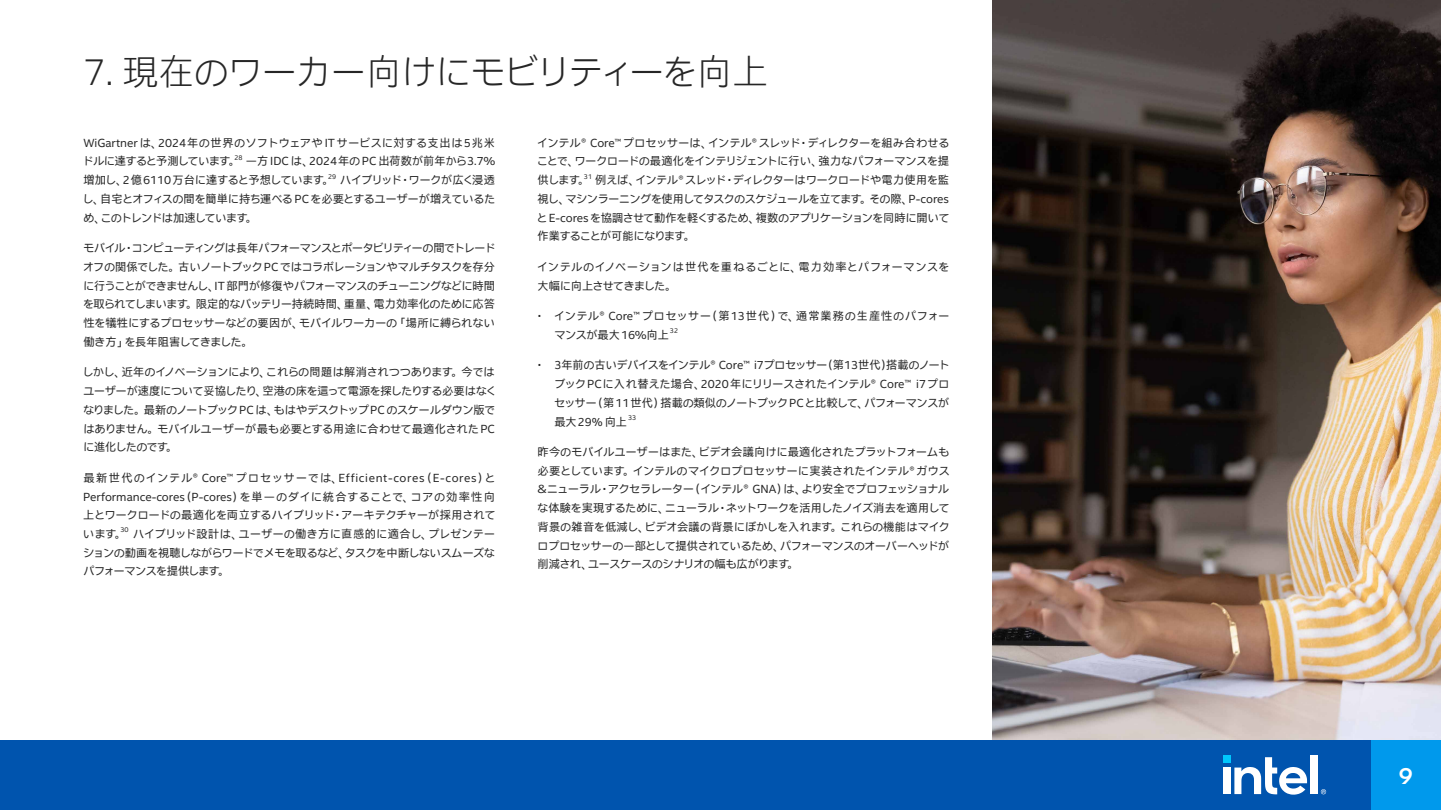
<style>
.page{position:relative;width:1441px;height:810px;background:#fff}
.page>*{position:absolute;margin:0;border:0;box-sizing:border-box;transform-origin:0 0}
.t1{font:300 36px "Intel Clear Jpn Prop";color:#262626}
.t2{font:500 22.5px "Intel One Display";color:#fff}
.t3{font:11.25px/18.8px "Intel Clear Jpn Prop";letter-spacing:.015em;color:#262626;text-align:justify}
.t4{font:11.25px/18.8px "Intel Clear Jpn Prop";letter-spacing:.065em;color:#262626}
.t5{font:11.25px/18.8px "Intel Clear Jpn Prop";letter-spacing:.09em;color:#262626}
.t6{font:11.25px/18.8px "Intel Clear Jpn Prop";letter-spacing:.095em;color:#262626}
.t7{font:6.52px "Intel Clear Jpn Prop";color:#262626}
</style>
<div class="page">
<div style="left:0;top:740px;width:1370px;height:70px;background:#0054ae"></div>
<div style="left:1370px;top:740px;width:70px;height:70px;background:#0099ec"></div>
<svg style="left:1234px;top:757px;width:72px;height:38px"></svg>
<div style="left:1310px;top:755px;width:7px;height:39px;background:#fff"></div>
<div style="left:1223px;top:768px;width:7px;height:26px;background:#fff"></div>
<svg style="left:1320px;top:789px;width:5px;height:5px"></svg>
<div style="left:1222px;top:756px;width:8px;height:7px;background:#00c7fd"></div>
<img style="left:992px;top:0;width:448px;height:740px">
<h1 class="t1" style="left:83px;top:50px;width:686px">7. 現在のワーカー向けにモビリティーを向上</h1>
<p class="t4" style="left:83px;top:133px;width:413px">WiGartnerは、2024年の世界のソフトウェアやITサービスに対する支出は5兆米ドルに達すると予測しています。</p>
<p class="t7" style="left:234px;top:153px;width:10px">28</p>
<p class="t3" style="left:83px;top:152px;width:413px;text-indent:163px">一方 IDC は、 2024年の PC 出荷数が前年から3.7％増加し、2億6110万台に達すると予想しています。</p>
<p class="t7" style="left:328px;top:172px;width:10px">29</p>
<p class="t3" style="left:83px;top:171px;width:413px;text-indent:257px">ハイブリッド・ワークが広く浸透し、自宅とオフィスの間を簡単に持ち運べる PC を必要とするユーザーが増えているため、このトレンドは加速しています。</p>
<p class="t3" style="left:83px;top:239px;width:413px">モバイル・コンピューティングは長年パフォーマンスとポータビリティーの間でトレードオフの関係でした。古いノートブックPC ではコラボレーションやマルチタスクを存分に行うことができませんし、IT部門が修復やパフォーマンスのチューニングなどに時間を取られてしまいます。限定的なバッテリー持続時間、重量、電力効率化のために応答性を犠牲にするプロセッサーなどの要因が、モバイルワーカーの「場所に縛られない働き方」を長年阻害してきました。</p>
<p class="t3" style="left:83px;top:363px;width:413px">しかし、近年のイノベーションにより、これらの問題は解消されつつあります。今ではユーザーが速度について妥協したり、空港の床を這って電源を探したりする必要はなくなりました。最新のノートブックPC は、もはやデスクトップPC のスケールダウン版ではありません。モバイルユーザーが最も必要とする用途に合わせて最適化された PCに進化したのです。</p>
<p class="t3" style="left:83px;top:469px;width:413px">最新世代のインテル® Core™ プロセッサーでは、Efficient-cores（E-cores）とPerformance-cores（P-cores）を単一のダイに統合することで、コアの効率性向上とワークロードの最適化を両立するハイブリッド・アーキテクチャーが採用されています。</p>
<p class="t7" style="left:120px;top:526px;width:10px">30</p>
<p class="t3" style="left:83px;top:525px;width:413px;text-indent:50px">ハイブリッド設計は、ユーザーの働き方に直感的に適合し、プレゼンテーションの動画を視聴しながらワードでメモを取るなど、タスクを中断しないスムーズなパフォーマンスを提供します。</p>
<p class="t3" style="left:537px;top:133px;width:413px">インテル® Core™ プロセッサーは、インテル® スレッド・ディレクターを組み合わせることで、ワークロードの最適化をインテリジェントに行い、強力なパフォーマンスを提供します。</p>
<p class="t7" style="left:584px;top:172px;width:10px">31</p>
<p class="t3" style="left:537px;top:171px;width:413px;text-indent:58px">例えば、インテル® スレッド・ディレクターはワークロードや電力使用を監視し、マシンラーニングを使用してタスクのスケジュールを立てます。その際、P-coresと E-cores を協調させて動作を軽くするため、複数のアプリケーションを同時に開いて作業することが可能になります。</p>
<p class="t6" style="left:537px;top:258px;width:413px">インテルのイノベーションは世代を重ねるごとに、電力効率とパフォーマンスを大幅に向上させてきました。</p>
<p class="t5" style="left:554px;top:307px;width:396px;text-indent:-17px">・　インテル® Core™ プロセッサー（第13世代）で、通常業務の生産性のパフォーマンスが最大16％向上</p>
<p class="t7" style="left:670px;top:327px;width:10px">32</p>
<p class="t3" style="left:554px;top:356px;width:396px;text-indent:-17px">・　3年前の古いデバイスをインテル® Core™ i7プロセッサー（第13世代）搭載のノートブックPCに入れ替えた場合、2020年にリリースされたインテル® Core™ i7プロセッサー（第11世代）搭載の類似のノートブックPC と比較して、パフォーマンスが最大29% 向上</p>
<p class="t7" style="left:628px;top:413px;width:10px">33</p>
<p class="t3" style="left:537px;top:443px;width:413px">昨今のモバイルユーザーはまた、ビデオ会議向けに最適化されたプラットフォームも必要としています。インテルのマイクロプロセッサーに実装されたインテル® ガウス＆ニューラル・アクセラレーター（インテル® GNA）は、より安全でプロフェッショナルな体験を実現するために、ニューラル・ネットワークを活用したノイズ消去を適用して背景の雑音を低減し、ビデオ会議の背景にぼかしを入れます。これらの機能はマイクロプロセッサーの一部として提供されているため、パフォーマンスのオーバーヘッドが削減され、ユースケースのシナリオの幅も広がります。</p>
<h2 class="t2" style="left:1398px;top:762px;width:15px">9</h2>
</div>
